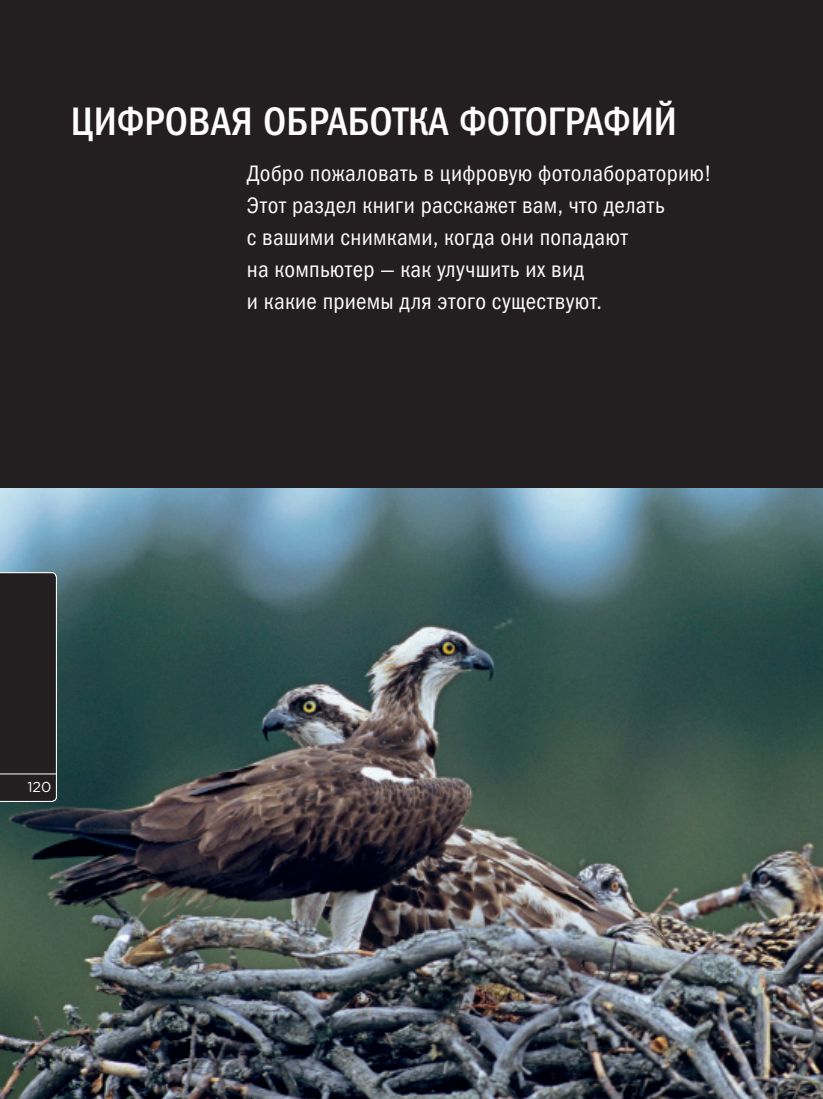
<style>
.page{position:relative;width:823px;height:1099px;background:#fff}
.page>*{position:absolute;margin:0;border:0;box-sizing:border-box;transform-origin:0 0}
.t1{font:40px "Franklin Gothic Medi Cond C";color:#fcfcfc}
.t2{font:22.5px/32px "Franklin Gothic Book Cond C";letter-spacing:.015em;color:#fcfcfc}
.t3{font:14.5px "Gotham Rounded";color:#fcfcfc}
</style>
<div class="page">
<img style="left:0;top:488px;width:822px;height:610px">
<img style="left:822px;top:0;width:1px;height:652px">
<div style="left:0;top:0;width:822px;height:488px;background:#231f20"></div>
<div style="left:0;top:572px;width:57px;height:229px;background:#231f20"></div>
<hr style="left:0;top:773px;width:57px;height:1px;background:#fcfcfc">
<h1 class="t1" style="left:71px;top:108px;width:607px">ЦИФРОВАЯ ОБРАБОТКА ФОТОГРАФИЙ</h1>
<p class="t2" style="left:247px;top:159px;width:466px">Добро пожаловать в цифровую фотолабораторию!<br>Этот раздел книги расскажет вам, что делать<br>с вашими снимками, когда они попадают<br>на компьютер — как улучшить их вид<br>и какие приемы для этого существуют.</p>
<p class="t3" style="left:27px;top:781px;width:26px">120</p>
</div>
